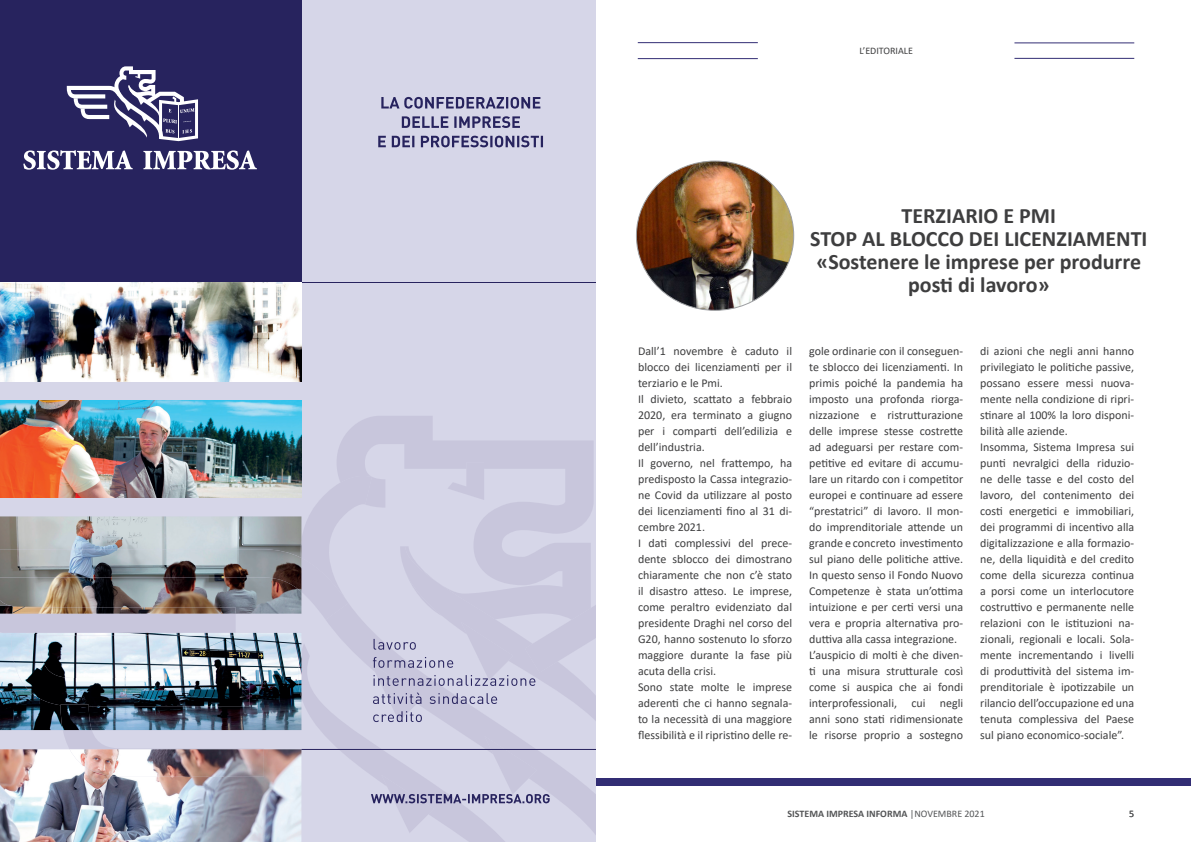
<style>
.page{position:relative;width:1191px;height:842px;background:#fff}
.page>*{position:absolute;margin:0;border:0;box-sizing:border-box;transform-origin:0 0}
.titolo_editoriale{font:700 22px/23px "Calibri";color:#3e3e3f;text-align:center}
.testo{font:12px/16px "Calibri";color:#3e3e3f;text-align:justify}
.data{font:700 10px "Calibri";color:#545557}
.t1{font:10px "Calibri";color:#3e3e3f}
.data-2{font:10px "Calibri";color:#545557}
.s1{font-weight:400}
</style>
<div class="page">
<div style="left:595px;top:778px;width:596px;height:7px;background:#322d74"></div>
<hr style="left:638px;top:58px;width:120px;height:1px;background:#322d74">
<hr style="left:638px;top:42px;width:120px;height:1px;background:#322d74">
<hr style="left:1014px;top:58px;width:120px;height:1px;background:#322d74">
<hr style="left:1014px;top:43px;width:120px;height:1px;background:#322d74">
<img style="left:636px;top:161px;width:157px;height:149px">
<div style="left:0;top:0;width:595px;height:462px;background:#d6d6e8"></div>
<svg style="left:337px;top:416px;width:256px;height:46px;background:#cdcce1"></svg>
<svg style="left:522px;top:722px;width:73px;height:120px;background:#d1d1e4"></svg>
<svg style="left:296px;top:722px;width:226px;height:120px;background:#d3d2e5"></svg>
<svg style="left:63px;top:730px;width:201px;height:19px;background:#d2d2e5"></svg>
<hr style="left:301px;top:282px;width:294px;height:1px;background:#27235e">
<div style="left:0;top:0;width:301px;height:282px;background:#27235e"></div>
<svg style="left:67px;top:66px;width:131px;height:75px"></svg>
<svg style="left:23px;top:150px;width:110px;height:20px"></svg>
<svg style="left:143px;top:150px;width:114px;height:20px"></svg>
<img style="left:0;top:400px;width:301px;height:62px">
<img style="left:0;top:282px;width:301px;height:100px">
<img style="left:0;top:749px;width:301px;height:93px">
<img style="left:70px;top:749px;width:194px;height:28px">
<img style="left:0;top:722px;width:301px;height:8px">
<img style="left:60px;top:722px;width:32px;height:8px">
<img style="left:0;top:462px;width:595px;height:260px">
<svg style="left:371px;top:736px;width:178px;height:97px;background:#c8c8dd"></svg>
<hr style="left:301px;top:749px;width:294px;height:1px;background:#27235e">
<svg style="left:378px;top:136px;width:165px;height:11px;background:#8583a8"></svg>
<svg style="left:402px;top:116px;width:118px;height:12px"></svg>
<svg style="left:381px;top:97px;width:159px;height:12px;background:#8785aa"></svg>
<p class="t1" style="left:859px;top:44px;width:55px">L’EDITORIALE</p>
<p class="titolo_editoriale" style="left:810px;top:204px;width:339px">TERZIARIO E PMI<br>STOP AL BLOCCO DEI LICENZIAMENTI «Sostenere le imprese per produrre posti di lavoro»</p>
<p class="testo" style="left:638px;top:343px;width:156px">Dall’1 novembre è caduto il blocco dei licenziamenti per il terziario e le Pmi.</p>
<p class="testo" style="left:638px;top:391px;width:156px">Il divieto, scattato a febbraio 2020, era terminato a giugno per i comparti dell’edilizia e dell’industria.</p>
<p class="testo" style="left:638px;top:455px;width:156px">Il governo, nel frattempo, ha predisposto la Cassa integrazio&shy;ne Covid da utilizzare al posto dei licenziamenti fino al 31 di&shy;cembre 2021.</p>
<p class="testo" style="left:638px;top:535px;width:156px">I dati complessivi del prece&shy;dente sblocco dei dimostrano chiaramente che non c’è stato il disastro atteso. Le imprese, come peraltro evidenziato dal presidente Draghi nel corso del G20, hanno sostenuto lo sforzo maggiore durante la fase più acuta della crisi.</p>
<p class="testo" style="left:638px;top:679px;width:156px">Sono state molte le imprese aderenti che ci hanno segnala&shy;to la necessità di una maggiore flessibilità e il ripristino delle re-</p>
<p class="testo" style="left:809px;top:343px;width:156px">gole ordinarie con il conseguen&shy;te sblocco dei licenziamenti. In primis poiché la pandemia ha imposto una profonda riorga&shy;nizzazione e ristrutturazione delle imprese stesse costrette ad adeguarsi per restare com&shy;petitive ed evitare di accumu&shy;lare un ritardo con i competitor europei e continuare ad essere “prestatrici” di lavoro. Il mon&shy;do imprenditoriale attende un grande e concreto investimento sul piano delle politiche attive.<br>In questo senso il Fondo Nuovo Competenze è stata un’ottima intuizione e per certi versi una vera e propria alternativa pro&shy;duttiva alla cassa integrazione.</p>
<p class="testo" style="left:809px;top:647px;width:156px">L’auspicio di molti è che diven&shy;ti una misura strutturale così come si auspica che ai fondi interprofessionali, cui negli anni sono stati ridimensionate le risorse proprio a sostegno</p>
<p class="testo" style="left:980px;top:343px;width:156px">di azioni che negli anni hanno privilegiato le politiche passive, possano essere messi nuova&shy;mente nella condizione di ripri&shy;stinare al 100% la loro disponi&shy;bilità alle aziende.</p>
<p class="testo" style="left:980px;top:439px;width:156px">Insomma, Sistema Impresa sui punti nevralgici della riduzio&shy;ne delle tasse e del costo del lavoro, del contenimento dei costi energetici e immobiliari, dei programmi di incentivo alla digitalizzazione e alla formazio&shy;ne, della liquidità e del credito come della sicurezza continua a porsi come un interlocutore costruttivo e permanente nelle relazioni con le istituzioni na&shy;zionali, regionali e locali. Sola&shy;mente incrementando i livelli di produttività del sistema im&shy;prenditoriale è ipotizzabile un rilancio dell’occupazione ed una tenuta complessiva del Paese sul piano economico-sociale”.</p>
<p class="data" style="left:787px;top:807px;width:199px">SISTEMA IMPRESA INFORMA <span class="s1">|NOVEMBRE 2021</span></p>
<p class="data-2" style="left:1129px;top:807px;width:7px">5</p>
</div>
